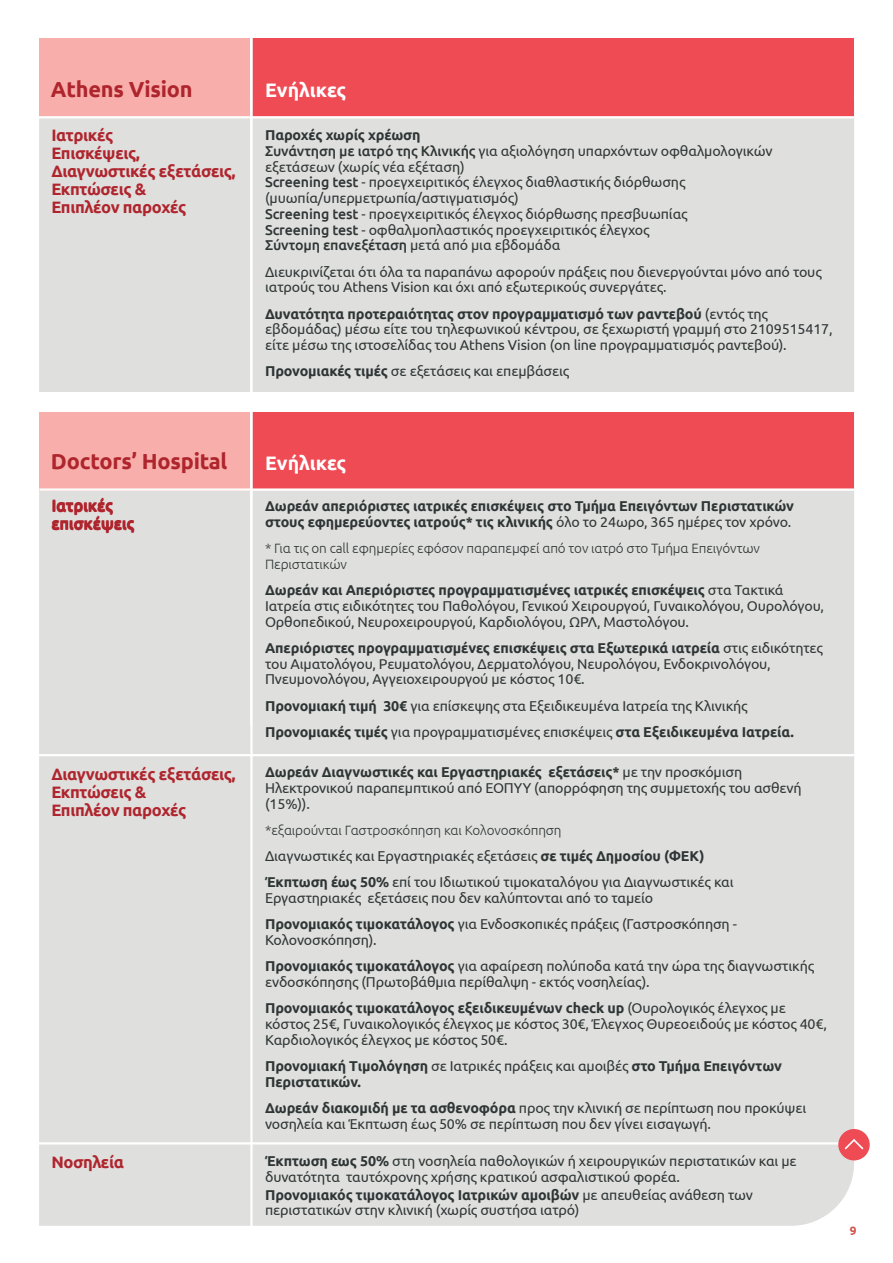
<style>
.page{position:relative;width:893px;height:1263px;background:#fff}
.page>*{position:absolute;margin:0;border:0;box-sizing:border-box;transform-origin:0 0}
.t1{font:700 21.75px "Ubuntu";letter-spacing:-.01em;color:#af252d}
.t2{font:700 19.5px "Ubuntu";color:#fff}
.t3{font:700 16.5px/18px "Ubuntu";letter-spacing:-.025em;color:#af252d}
.t4{font:14.25px/15.8px "Ubuntu";letter-spacing:-.01em;color:#2e3635}
.t5{font:700 14.25px/15.8px "Ubuntu";letter-spacing:-.01em;color:#2e3635}
.t6{font:300 13.5px/15.8px "Ubuntu";letter-spacing:-.01em;color:#2e3635}
.t7{font:700 12px "Ubuntu";color:#d2534b}
.s1{font-weight:700}
.s2{font-weight:500}
.s3{font-weight:400}
</style>
<div class="page">
<div style="left:39px;top:118px;width:815px;height:1108px;background:#dfdfde"></div>
<div style="left:252px;top:412px;width:602px;height:78px;background:#ef4b55"></div>
<div style="left:39px;top:412px;width:211px;height:79px;background:#f8afab"></div>
<div style="left:252px;top:38px;width:602px;height:78px;background:#ef4b55"></div>
<div style="left:39px;top:38px;width:211px;height:80px;background:#f8afab"></div>
<hr style="left:39px;top:116px;width:815px;height:2px;background:#fff">
<hr style="left:250px;top:34px;width:3px;height:1196px;background:#fff">
<hr style="left:39px;top:488px;width:815px;height:3px;background:#fff">
<div style="left:5px;top:392px;width:879px;height:20px;background:#fff"></div>
<hr style="left:39px;top:754px;width:815px;height:2px;background:#fff">
<hr style="left:39px;top:1142px;width:815px;height:2px;background:#fff">
<div style="left:838px;top:1129px;width:32px;height:31px;background:#ef4b55;border-radius:50%"></div>
<svg style="left:844px;top:1139px;width:20px;height:11px"></svg>
<h1 class="t1" style="left:51px;top:76px;width:143px">Athens Vision</h1>
<h2 class="t2" style="left:265px;top:78px;width:83px">Ενήλικες</h2>
<p class="t3" style="left:51px;top:125px;width:186px">Ιατρικές<br>Επισκέψεις,<br>Διαγνωστικές εξετάσεις,<br>Εκπτώσεις &amp;<br>Επιπλέον παροχές</p>
<p class="t4" style="left:265px;top:127px;width:509px"><span class="s1">Παροχές χωρίς χρέωση<br></span><span class="s2">Συνάντηση με ιατρό της Κλινικής</span> για αξιολόγηση υπαρχόντων οφθαλμολογικών εξετάσεων (χωρίς νέα εξέταση)<br><span class="s2">Screening test</span> - προεγχειριτικός έλεγχος διαθλαστικής διόρθωσης (μυωπία/υπερμετρωπία/αστιγματισμός)<br><span class="s2">Screening test</span> - προεγχειριτικός έλεγχος διόρθωσης πρεσβυωπίας<br><span class="s2">Screening test</span> - οφθαλμοπλαστικός προεγχειριτικός έλεγχος<br><span class="s2">Σύντομη επανεξέταση</span> μετά από μια εβδομάδα</p>
<p class="t4" style="left:265px;top:263px;width:558px">Διευκρινίζεται ότι όλα τα παραπάνω αφορούν πράξεις που διενεργούνται μόνο από τους ιατρούς του Athens Vision και όχι από εξωτερικούς συνεργάτες.</p>
<p class="t4" style="left:265px;top:305px;width:569px"><span class="s1">Δυνατότητα προτεραιότητας στον προγραμματισμό των ραντεβού</span> (εντός της εβδομάδας) μέσω είτε του τηλεφωνικού κέντρου, σε ξεχωριστή γραμμή στο 2109515417, είτε μέσω της ιστοσελίδας του Athens Vision (on line προγραμματισμός ραντεβού).</p>
<p class="t4" style="left:265px;top:363px;width:305px"><span class="s1">Προνομιακές τιμές</span> σε εξετάσεις και επεμβάσεις</p>
<h1 class="t1" style="left:51px;top:448px;width:178px">Doctors’ Hospital</h1>
<h2 class="t2" style="left:265px;top:451px;width:83px">Ενήλικες</h2>
<p class="t3" style="left:51px;top:496px;width:85px">Ιατρικές επισκέψεις</p>
<p class="t5" style="left:265px;top:498px;width:530px">Δωρεάν απεριόριστες ιατρικές επισκέψεις στο Τμήμα Επειγόντων Περιστατικών στους εφημερεύοντες ιατρούς* τις κλινικής <span class="s3">όλο το 24ωρο, 365 ημέρες τον χρόνο.</span></p>
<p class="t6" style="left:265px;top:540px;width:496px">* Για τις on call εφημερίες εφόσον παραπεμφεί από τον ιατρό στο Τμήμα Επειγόντων<br>Περιστατικών</p>
<p class="t4" style="left:265px;top:582px;width:560px"><span class="s1">Δωρεάν και Απεριόριστες προγραμματισμένες ιατρικές επισκέψεις</span> στα Τακτικά<br>Ιατρεία στις ειδικότητες του Παθολόγου, Γενικού Χειρουργού, Γυναικολόγου, Ουρολόγου,<br>Ορθοπεδικού, Νευροχειρουργού, Καρδιολόγου, ΩΡΛ, Μαστολόγου.</p>
<p class="t4" style="left:265px;top:640px;width:559px"><span class="s1">Απεριόριστες προγραμματισμένες επισκέψεις στα Εξωτερικά ιατρεία</span> στις ειδικότητες του Αιματολόγου, Ρευματολόγου, Δερματολόγου, Νευρολόγου, Ενδοκρινολόγου,<br>Πνευμονολόγου, Αγγειοχειρουργού με κόστος 10€.</p>
<p class="t4" style="left:265px;top:692px;width:530px;line-height:26.2px"><span class="s1">Προνομιακή τιμή 30€</span> για επίσκεψης στα Εξειδικευμένα Ιατρεία της Κλινικής<br><span class="s1">Προνομιακές τιμές</span> για προγραμματισμένες επισκέψεις <span class="s1">στα Εξειδικευμένα Ιατρεία.</span></p>
<p class="t4" style="left:265px;top:764px;width:538px"><span class="s1">Δωρεάν Διαγνωστικές και Εργαστηριακές εξετάσεις*</span> με την προσκόμιση<br>Ηλεκτρονικού παραπεμπτικού από ΕΟΠΥΥ (απορρόφηση της συμμετοχής του ασθενή (15%)).</p>
<p class="t6" style="left:265px;top:822px;width:298px">*εξαιρούνται Γαστροσκόπηση και Κολονοσκόπηση</p>
<p class="t4" style="left:265px;top:842px;width:470px;line-height:26.2px">Διαγνωστικές και Εργαστηριακές εξετάσεις <span class="s1">σε τιμές Δημοσίου (ΦΕΚ)<br>Έκπτωση έως 50%</span> επί του Ιδιωτικού τιμοκαταλόγου για Διαγνωστικές και</p>
<p class="t4" style="left:265px;top:884px;width:473px;line-height:26.2px">Εργαστηριακές εξετάσεις που δεν καλύπτονται από το ταμείο<br><span class="s1">Προνομιακός τιμοκατάλογος</span> για Ενδοσκοπικές πράξεις (Γαστροσκόπηση -</p>
<p class="t4" style="left:265px;top:926px;width:550px;line-height:26.2px">Κολονοσκόπηση).<br><span class="s1">Προνομιακός τιμοκατάλογος</span> για αφαίρεση πολύποδα κατά την ώρα της διαγνωστικής</p>
<p class="t4" style="left:265px;top:968px;width:522px;line-height:26.2px">ενδοσκόπησης (Πρωτοβάθμια περίθαλψη - εκτός νοσηλείας).<br><span class="s1">Προνομιακός τιμοκατάλογος εξειδικευμένων check up</span> (Ουρολογικός έλεγχος με</p>
<p class="t4" style="left:265px;top:1016px;width:563px">κόστος 25€, Γυναικολογικός έλεγχος με κόστος 30€, Έλεγχος Θυρεοειδούς με κόστος 40€,<br>Καρδιολογικός έλεγχος με κόστος 50€.</p>
<p class="t5" style="left:265px;top:1058px;width:518px">Προνομιακή Τιμολόγηση <span class="s3">σε Ιατρικές πράξεις και αμοιβές</span> στο Τμήμα Επειγόντων<br>Περιστατικών.</p>
<p class="t4" style="left:265px;top:1100px;width:543px"><span class="s1">Δωρεάν διακομιδή με τα ασθενοφόρα</span> προς την κλινική σε περίπτωση που προκύψει νοσηλεία και Έκπτωση έως 50% σε περίπτωση που δεν γίνει εισαγωγή.</p>
<p class="t4" style="left:265px;top:1152px;width:533px"><span class="s1">Έκπτωση εως 50%</span> στη νοσηλεία παθολογικών ή χειρουργικών περιστατικών και με δυνατότητα ταυτόχρονης χρήσης κρατικού ασφαλιστικού φορέα.</p>
<p class="t4" style="left:265px;top:1186px;width:489px"><span class="s1">Προνομιακός τιμοκατάλογος Ιατρικών αμοιβών</span> με απευθείας ανάθεση των περιστατικών στην κλινική (χωρίς συστήσα ιατρό)</p>
<p class="t3" style="left:51px;top:765px;width:186px">Διαγνωστικές εξετάσεις,<br>Εκπτώσεις &amp;<br>Επιπλέον παροχές</p>
<p class="t3" style="left:51px;top:1153px;width:74px">Νοσηλεία</p>
<p class="t7" style="left:850px;top:1223px;width:8px">9</p>
</div>
